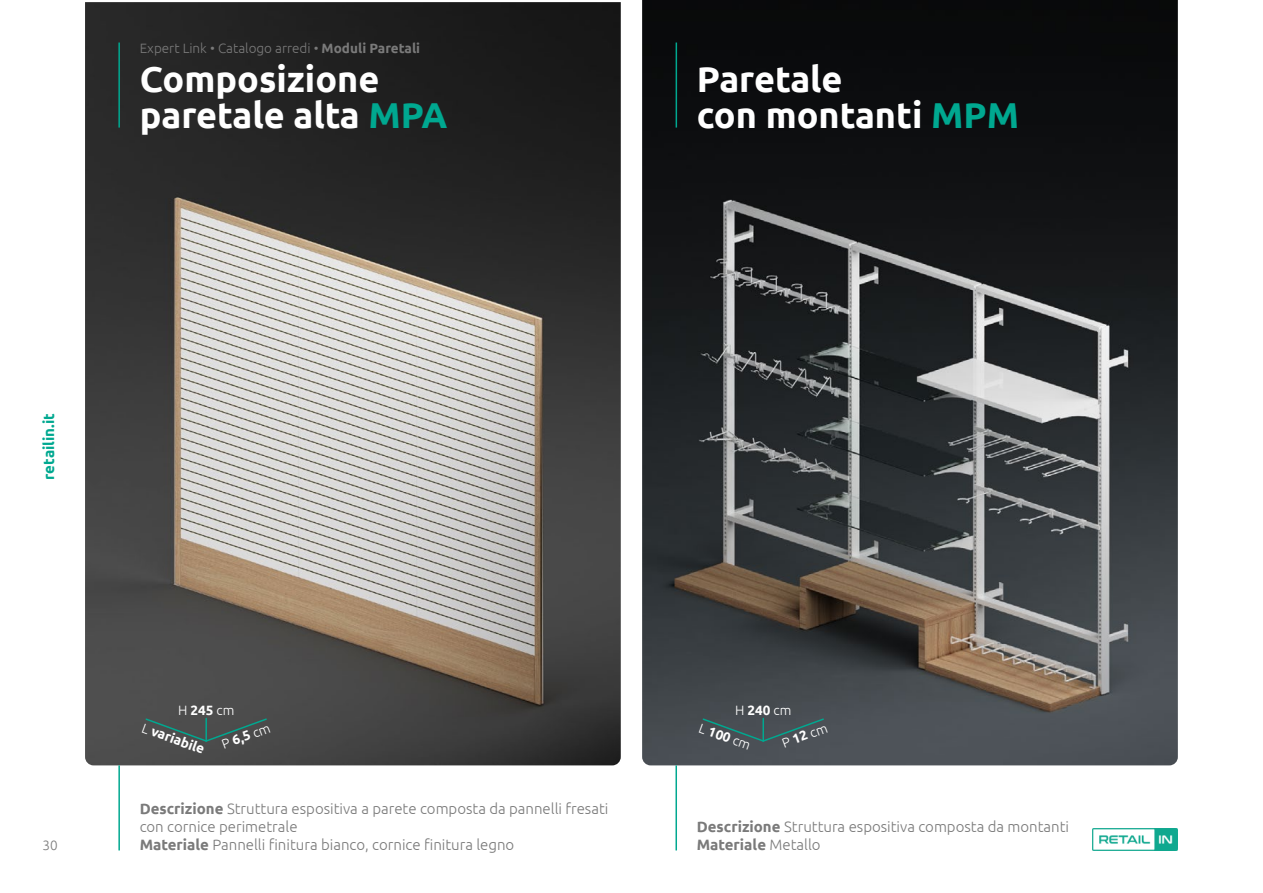
<style>
.page{position:relative;width:1263px;height:893px;background:#fff}
.page>*{position:absolute;margin:0;border:0;box-sizing:border-box;transform-origin:0 0}
.t1{font:700 36px/36px "Ubuntu";color:#fff}
.t2{font:300 15px/18px "Ubuntu";color:#7a7a7a}
.t3{font:700 15px "Ubuntu";color:#00a890}
.t4{font:300 13.5px "Ubuntu";color:#7a7a7a}
.t5{font:300 13.5px "Ubuntu";color:#fff}
.t6{font:700 13.5px "Ubuntu";color:#fff}
.s1{font-weight:700}
.s2{color:#00a890}
.s3{font-weight:300}
</style>
<div class="page">
<img style="left:1093px;top:828px;width:85px;height:22px">
<img style="left:85px;top:2px;width:536px;height:763px">
<img style="left:642px;top:0;width:536px;height:765px">
<hr style="left:118px;top:765px;width:2px;height:85px;background:#00a890">
<hr style="left:675px;top:765px;width:2px;height:85px;background:#00a890">
<hr style="left:118px;top:43px;width:2px;height:85px;background:#00a890">
<hr style="left:676px;top:43px;width:1px;height:85px;background:#00a890">
<svg style="left:144px;top:717px;width:124px;height:26px;background:#465250"></svg>
<svg style="left:701px;top:717px;width:124px;height:26px;background:#445458"></svg>
<p class="t4" style="left:140px;top:40px;width:282px">Expert Link • Catalogo arredi • <span class="s1">Moduli Paretali</span></p>
<h1 class="t1" style="left:140px;top:60px;width:309px">Composizione paretale alta <span class="s2">MPA</span></h1>
<h1 class="t1" style="left:697px;top:60px;width:324px">Paretale<br>con montanti <span class="s2">MPM</span></h1>
<p class="t3" style="left:40px;top:480px;width:68px;rotate:-90deg">retailin.it</p>
<p class="t4" style="left:43px;top:837px;width:17px">30</p>
<p class="t5" style="left:178px;top:702px;width:58px">H <span class="s1">245</span> cm</p>
<p class="t6" style="left:145px;top:719px;width:67px;rotate:20deg"><span class="s3">L</span> variabile</p>
<p class="t5" style="left:219px;top:737px;width:52px;rotate:-20deg">P <span class="s1">6,5</span> cm</p>
<p class="t2" style="left:140px;top:800px;width:470px"><span class="s1">Descrizione</span> Struttura espositiva a parete composta da pannelli fresati con cornice perimetrale<br><span class="s1">Materiale</span> Pannelli finitura bianco, cornice finitura legno</p>
<p class="t5" style="left:735px;top:702px;width:58px">H <span class="s1">240</span> cm</p>
<p class="t5" style="left:702px;top:719px;width:55px;rotate:20deg">L <span class="s1">100</span> cm</p>
<p class="t5" style="left:780px;top:736px;width:49px;rotate:-20deg">P <span class="s1">12</span> cm</p>
<p class="t2" style="left:697px;top:818px;width:374px"><span class="s1">Descrizione</span> Struttura espositiva composta da montanti<br><span class="s1">Materiale</span> Metallo</p>
</div>
